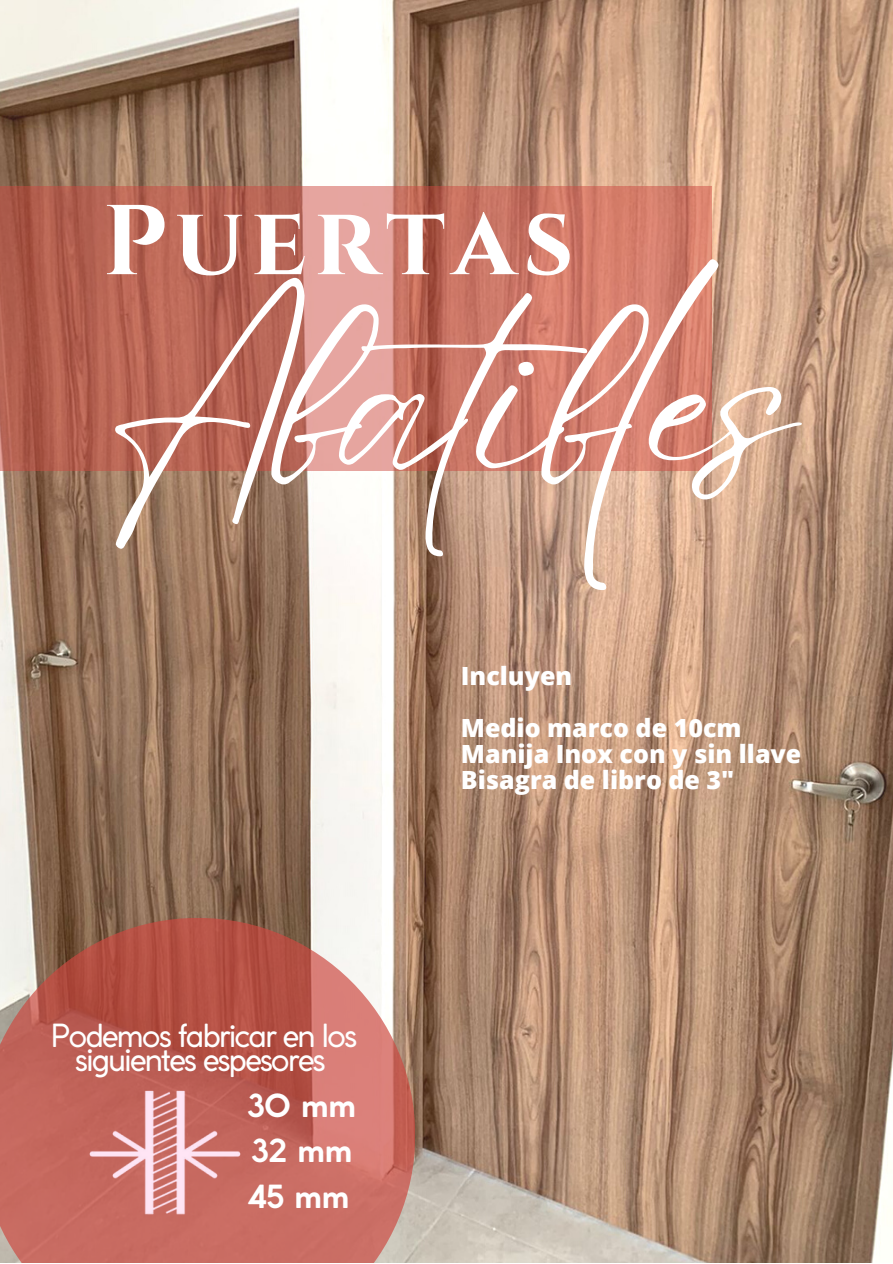
<style>
.page{position:relative;width:893px;height:1264px;background:#fff}
.page>*{position:absolute;margin:0;border:0;box-sizing:border-box;transform-origin:0 0}
.t1{font:234.75px "Eyesome Script";letter-spacing:-.04em;color:#fff}
.t2{font:700 98.85px "Cinzel";letter-spacing:.07em;color:#fff}
.t3{font:31.5px/23.5px "Coco Gothic";letter-spacing:-.07em;color:#fff;text-align:center}
.t4{font:700 31.5px/45.6px "Coco Gothic";color:#fff;text-align:justify}
.t5{font:800 25.05px/51.8px "Open Sans";color:#fff}
</style>
<div class="page">
<img style="left:0;top:0;width:892px;height:1262px">
<svg style="left:0;top:186px;width:711px;height:285px;background:#c57364"></svg>
<svg style="left:0;top:917px;width:415px;height:345px;background:#c27368"></svg>
<img style="left:64px;top:1039px;width:206px;height:223px">
<h2 class="t2" style="left:102px;top:178px;width:473px">Puertas</h2>
<h1 class="t1" style="left:102px;top:246px;width:694px">Abatibles</h1>
<p class="t3" style="left:51px;top:1026px;width:308px">Podemos fabricar en los siguientes espesores</p>
<p class="t4" style="left:246px;top:1085px;width:111px">30 mm 32 mm 45 mm</p>
<p class="t5" style="left:461px;top:649px;width:282px">Incluyen<br>Medio marco de 10cm</p>
<p class="t5" style="left:461px;top:740px;width:342px;line-height:25.8px">Manija Inox con y sin llave<br>Bisagra de libro de 3"</p>
</div>
